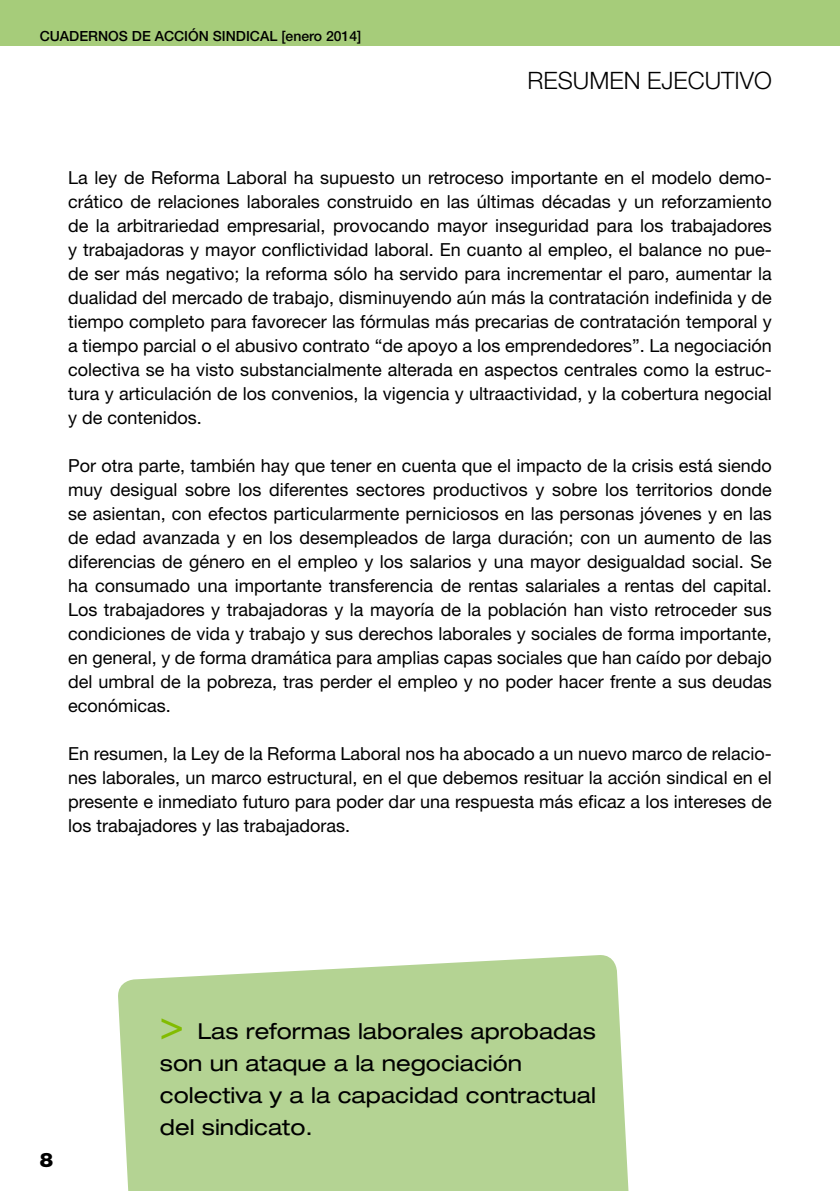
<style>
.page{position:relative;width:840px;height:1191px;background:#fff}
.page>*{position:absolute;margin:0;border:0;box-sizing:border-box;transform-origin:0 0}
.t1{font:300 24px "Helvetica Neue";color:#000}
.t2{font:expanded 22px/32px "Helvetica Neue";color:#000}
.t3{font:900 20px "Helvetica Neue";color:#000}
.t4{font:18px/24px "Helvetica Neue";color:#000;text-align:justify}
.t5{font:500 14px "Helvetica Neue";color:#000}
.s1{font-size:40px;color:#82bc00}
</style>
<div class="page">
<div style="left:0;top:0;width:839px;height:45px;background:#a6cc7a"></div>
<svg style="left:118px;top:955px;width:511px;height:236px;background:#b9d69a"></svg>
<p class="t5" style="left:40px;top:28px;width:323px">CUADERNOS DE ACCIÓN SINDICAL [enero 2014]</p>
<p class="t1" style="left:527px;top:66px;width:246px">RESUMEN EJECUTIVO</p>
<p class="t4" style="left:68px;top:166px;width:705px">La ley de Reforma Laboral ha supuesto un retroceso importante en el modelo demo&shy;crático de relaciones laborales construido en las últimas décadas y un reforzamiento de la arbitrariedad empresarial, provocando mayor inseguridad para los trabajadores y trabajadoras y mayor conflictividad laboral. En cuanto al empleo, el balance no pue&shy;de ser más negativo; la reforma sólo ha servido para incrementar el paro, aumentar la dualidad del mercado de trabajo, disminuyendo aún más la contratación indefinida y de tiempo completo para favorecer las fórmulas más precarias de contratación temporal y a tiempo parcial o el abusivo contrato “de apoyo a los emprendedores”. La negociación colectiva se ha visto substancialmente alterada en aspectos centrales como la estruc&shy;tura y articulación de los convenios, la vigencia y ultraactividad, y la cobertura negocial y de contenidos.</p>
<p class="t4" style="left:68px;top:453px;width:705px">Por otra parte, también hay que tener en cuenta que el impacto de la crisis está siendo muy desigual sobre los diferentes sectores productivos y sobre los territorios donde se asientan, con efectos particularmente perniciosos en las personas jóvenes y en las de edad avanzada y en los desempleados de larga duración; con un aumento de las diferencias de género en el empleo y los salarios y una mayor desigualdad social. Se ha consumado una importante transferencia de rentas salariales a rentas del capital.<br>Los trabajadores y trabajadoras y la mayoría de la población han visto retroceder sus condiciones de vida y trabajo y sus derechos laborales y sociales de forma importante, en general, y de forma dramática para amplias capas sociales que han caído por debajo del umbral de la pobreza, tras perder el empleo y no poder hacer frente a sus deudas económicas.</p>
<p class="t4" style="left:68px;top:741px;width:704px">En resumen, la Ley de la Reforma Laboral nos ha abocado a un nuevo marco de relacio&shy;nes laborales, un marco estructural, en el que debemos resituar la acción sindical en el presente e inmediato futuro para poder dar una respuesta más eficaz a los intereses de los trabajadores y las trabajadoras.</p>
<p class="t3" style="left:40px;top:1147px;width:15px">8</p>
<p class="t2" style="left:160px;top:1015px;width:437px"><span class="s1">&gt;</span> Las reformas laborales aprobadas son un ataque a la negociación colectiva y a la capacidad contractual del sindicato.</p>
</div>
